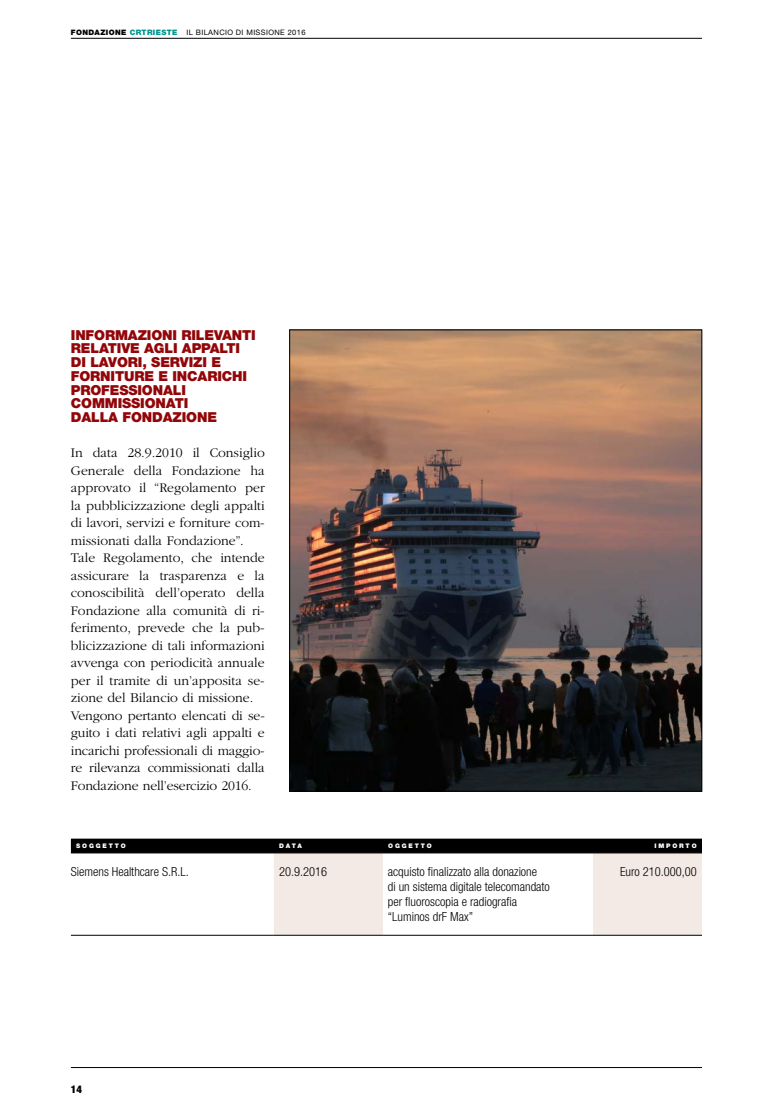
<style>
.page{position:relative;width:780px;height:1117px;background:#fff}
.page>*{position:absolute;margin:0;border:0;box-sizing:border-box;transform-origin:0 0}
.t1{font:300 13.75px/17.5px "ITC Garamond Std";color:#000}
.t2{font:900 13.75px/13.8px "Helvetica Neue LT Std";letter-spacing:-.01em;color:#920609}
.t3{font:300 condensed 12.5px/15px "Helvetica Neue LT Std";color:#000}
.t4{font:900 condensed 10.62px "Helvetica Neue LT Std";color:#000}
.t5{font:7.5px "Helvetica Neue LT Std";letter-spacing:.05em;color:#000}
.t6{font:900 6.25px "Helvetica Neue LT Std";letter-spacing:.3em;color:#fff}
.s1{font-weight:900}
.s2{font-weight:900;color:#00958e}
</style>
<div class="page">
<hr style="left:71px;top:1067px;width:631px;height:1px;background:#000">
<hr style="left:71px;top:38px;width:631px;height:1px;background:#000">
<svg style="left:71px;top:838px;width:631px;height:14px;background:#0b0b0b"></svg>
<svg style="left:274px;top:853px;width:428px;height:81px;fill:#f4eae5"></svg>
<hr style="left:71px;top:852px;width:203px;height:1px;background:#000">
<hr style="left:274px;top:852px;width:109px;height:1px;background:#000">
<hr style="left:383px;top:852px;width:210px;height:1px;background:#000">
<hr style="left:593px;top:852px;width:109px;height:1px;background:#000">
<hr style="left:71px;top:934px;width:203px;height:1px;background:#000">
<hr style="left:274px;top:934px;width:109px;height:1px;background:#000">
<hr style="left:383px;top:934px;width:210px;height:1px;background:#000">
<hr style="left:593px;top:934px;width:109px;height:1px;background:#000">
<img style="left:291px;top:332px;width:409px;height:457px">
<p class="t5" style="left:71px;top:28px;width:236px"><span class="s1">FONDAZIONE</span> <span class="s2">CRTRIESTE</span> IL BILANCIO DI MISSIONE 2016</p>
<p class="t2" style="left:71px;top:327px;width:186px">INFORMAZIONI RILEVANTI<br>RELATIVE AGLI APPALTI<br>DI LAVORI, SERVIZI E<br>FORNITURE E INCARICHI<br>PROFESSIONALI<br>COMMISSIONATI<br>DALLA FONDAZIONE</p>
<p class="t1" style="left:71px;top:444px;width:195px">In data 28.9.2010 il Consiglio Generale della Fondazione ha approvato il “Regolamento per la pubblicizzazione degli appalti di lavori, servizi e forniture com&shy;missionati dalla Fondazione”.<br>Tale Regolamento, che intende assicurare la trasparenza e la conoscibilità dell’operato della Fondazione alla comunità di ri&shy;ferimento, prevede che la pub&shy;blicizzazione di tali informazioni avvenga con periodicità annuale per il tramite di un’apposita se&shy;zione del Bilancio di missione.<br>Vengono pertanto elencati di se&shy;guito i dati relativi agli appalti e incarichi professionali di maggio&shy;re rilevanza commissionati dalla Fondazione nell’esercizio 2016.</p>
<p class="t6" style="left:76px;top:841px;width:51px">SOGGETTO</p>
<p class="t6" style="left:279px;top:841px;width:24px">DATA</p>
<p class="t6" style="left:388px;top:841px;width:45px">OGGETTO</p>
<p class="t6" style="left:654px;top:841px;width:44px">IMPORTO</p>
<p class="t3" style="left:71px;top:863px;width:119px">Siemens Healthcare S.R.L.</p>
<p class="t3" style="left:279px;top:863px;width:49px">20.9.2016</p>
<p class="t3" style="left:388px;top:863px;width:163px">acquisto finalizzato alla donazione<br>di un sistema digitale telecomandato per fluoroscopia e radiografia “Luminos drF Max”</p>
<p class="t3" style="left:620px;top:863px;width:78px">Euro 210.000,00</p>
<p class="t4" style="left:71px;top:1082px;width:13px">14</p>
</div>
